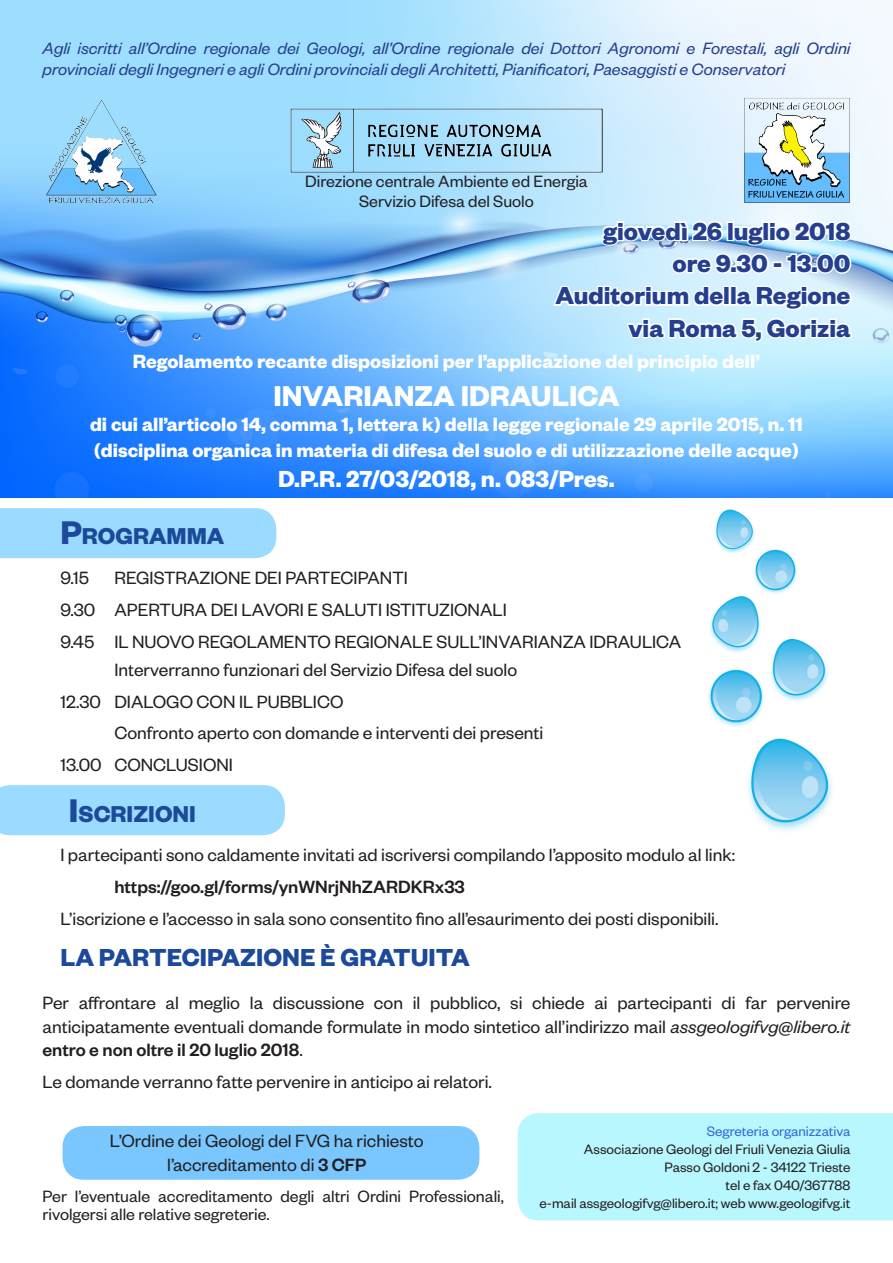
<style>
.page{position:relative;width:893px;height:1263px;background:#fff}
.page>*{position:absolute;margin:0;border:0;box-sizing:border-box;transform-origin:0 0}
.t1{font:700 31.5px "Founders Grotesk";color:#fff}
.t2{font:700 27px "Founders Grotesk";color:#253f8e}
.t3{font:700 27px "Founders Grotesk";color:#1c499a}
.t4{font:700 25.5px "Founders Grotesk";color:#fff}
.t5{font:700 25.2px "Founders Grotesk";color:#1c499a}
.t6{font:700 21px/25.2px "Founders Grotesk";color:#fff}
.t7{font:19.5px/23.4px "Founders Grotesk";color:#231f20;text-align:justify}
.t8{font:500 19.5px "Founders Grotesk";color:#231f20}
.t9{font:italic 18px/21.6px "Founders Grotesk";color:#253f8e}
.t10{font:18px/18px "Founders Grotesk";color:#231f20}
.t11{font:15px "Founders Grotesk";color:#231f20}
.t12{font:15px "Founders Grotesk";color:#3067dc}
.s1{font-size:36px}
.s2{font-style:italic}
.s3{font-weight:500}
</style>
<div class="page">
<img style="left:0;top:0;width:893px;height:497px">
<svg style="left:551px;top:219px;width:302px;height:127px"></svg>
<img style="left:744px;top:97px;width:106px;height:106px">
<img style="left:43px;top:97px;width:117px;height:106px">
<img style="left:291px;top:108px;width:311px;height:64px">
<div style="left:0;top:508px;width:276px;height:50px;background:#9bdbff"></div>
<div style="left:0;top:785px;width:285px;height:50px;background:#9bdbff"></div>
<div style="left:518px;top:1113px;width:375px;height:107px;background:#b9f7fe"></div>
<div style="left:63px;top:1126px;width:416px;height:54px;background:#7ac7ff;border-radius:21px"></div>
<img style="left:748px;top:738px;width:85px;height:93px">
<img style="left:754px;top:549px;width:43px;height:45px">
<img style="left:715px;top:509px;width:42px;height:46px">
<img style="left:710px;top:590px;width:53px;height:63px">
<img style="left:771px;top:638px;width:57px;height:63px">
<img style="left:708px;top:669px;width:56px;height:58px">
<p class="t9" style="left:43px;top:36px;width:809px">Agli iscritti all’Ordine regionale dei Geologi, all’Ordine regionale dei Dottori Agronomi e Forestali, agli Ordini provinciali degli Ingegneri e agli Ordini provinciali degli Architetti, Pianificatori, Paesaggisti e Conservatori</p>
<p class="t10" style="left:305px;top:172px;width:284px">Direzione centrale Ambiente ed Energia</p>
<p class="t10" style="left:359px;top:191px;width:176px">Servizio Difesa del Suolo</p>
<p class="t2" style="left:603px;top:214px;width:249px">giovedì 26 luglio 2018</p>
<p class="t2" style="left:672px;top:246px;width:180px">ore 9.30 - 13.00</p>
<p class="t2" style="left:555px;top:278px;width:297px">Auditorium della Regione</p>
<p class="t2" style="left:629px;top:311px;width:223px">via Roma 5, Gorizia</p>
<p class="t6" style="left:133px;top:348px;width:629px">Regolamento recante disposizioni per l’applicazione del principio dell’</p>
<p class="t1" style="left:273px;top:376px;width:347px">INVARIANZA IDRAULICA</p>
<p class="t6" style="left:90px;top:411px;width:714px">di cui all’articolo 14, comma 1, lettera k) della legge regionale 29 aprile 2015, n. 11 (disciplina organica in materia di difesa del suolo e di utilizzazione delle acque)</p>
<p class="t4" style="left:278px;top:463px;width:338px">D.P.R. 27/03/2018, n. 083/Pres.</p>
<p class="t5" style="left:60px;top:520px;width:165px"><span class="s1">P</span>ROGRAMMA</p>
<p class="t7" style="left:60px;top:565px;width:30px">9.15</p>
<p class="t7" style="left:114px;top:565px;width:295px">REGISTRAZIONE DEI PARTECIPANTI</p>
<p class="t7" style="left:60px;top:597px;width:448px">9.30 APERTURA DEI LAVORI E SALUTI ISTITUZIONALI</p>
<p class="t7" style="left:60px;top:629px;width:622px">9.45 IL NUOVO REGOLAMENTO REGIONALE SULL’INVARIANZA IDRAULICA</p>
<p class="t7" style="left:114px;top:657px;width:404px">Interverranno funzionari del Servizio Difesa del suolo</p>
<p class="t7" style="left:60px;top:689px;width:285px">12.30 DIALOGO CON IL PUBBLICO</p>
<p class="t7" style="left:114px;top:720px;width:431px">Confronto aperto con domande e interventi dei presenti</p>
<p class="t7" style="left:60px;top:752px;width:174px">13.00 CONCLUSIONI</p>
<p class="t5" style="left:69px;top:797px;width:126px"><span class="s1">I</span>SCRIZIONI</p>
<p class="t7" style="left:60px;top:842px;width:676px">I partecipanti sono caldamente invitati ad iscriversi compilando l’apposito modulo al link:</p>
<p class="t8" style="left:114px;top:875px;width:352px">https://goo.gl/forms/ynWNrjNhZARDKRx33</p>
<p class="t7" style="left:60px;top:906px;width:660px">L’iscrizione e l’accesso in sala sono consentito fino all’esaurimento dei posti disponibili.</p>
<p class="t3" style="left:60px;top:940px;width:411px">LA PARTECIPAZIONE È GRATUITA</p>
<p class="t7" style="left:43px;top:990px;width:809px">Per affrontare al meglio la discussione con il pubblico, si chiede ai partecipanti di far pervenire anticipatamente eventuali domande formulate in modo sintetico all’indirizzo mail <span class="s2">assgeologifvg@libero.it </span><span class="s3">entro e non oltre il 20 luglio 2018</span>.</p>
<p class="t7" style="left:43px;top:1069px;width:451px">Le domande verranno fatte pervenire in anticipo ai relatori.</p>
<p class="t12" style="left:707px;top:1121px;width:145px">Segreteria organizzativa</p>
<p class="t11" style="left:584px;top:1139px;width:268px">Associazione Geologi del Friuli Venezia Giulia</p>
<p class="t11" style="left:665px;top:1157px;width:187px">Passo Goldoni 2 - 34122 Trieste</p>
<p class="t11" style="left:725px;top:1175px;width:126px">tel e fax 040/367788</p>
<p class="t11" style="left:539px;top:1193px;width:312px">e-mail assgeologifvg@libero.it; web www.geologifvg.it</p>
<p class="t7" style="left:110px;top:1128px;width:315px">L’Ordine dei Geologi del FVG ha richiesto</p>
<p class="t7" style="left:167px;top:1152px;width:201px">l’accreditamento di <span class="s3">3 CFP</span></p>
<p class="t10" style="left:43px;top:1187px;width:463px">Per l’eventuale accreditamento degli altri Ordini Professionali, rivolgersi alle relative segreterie.</p>
</div>
